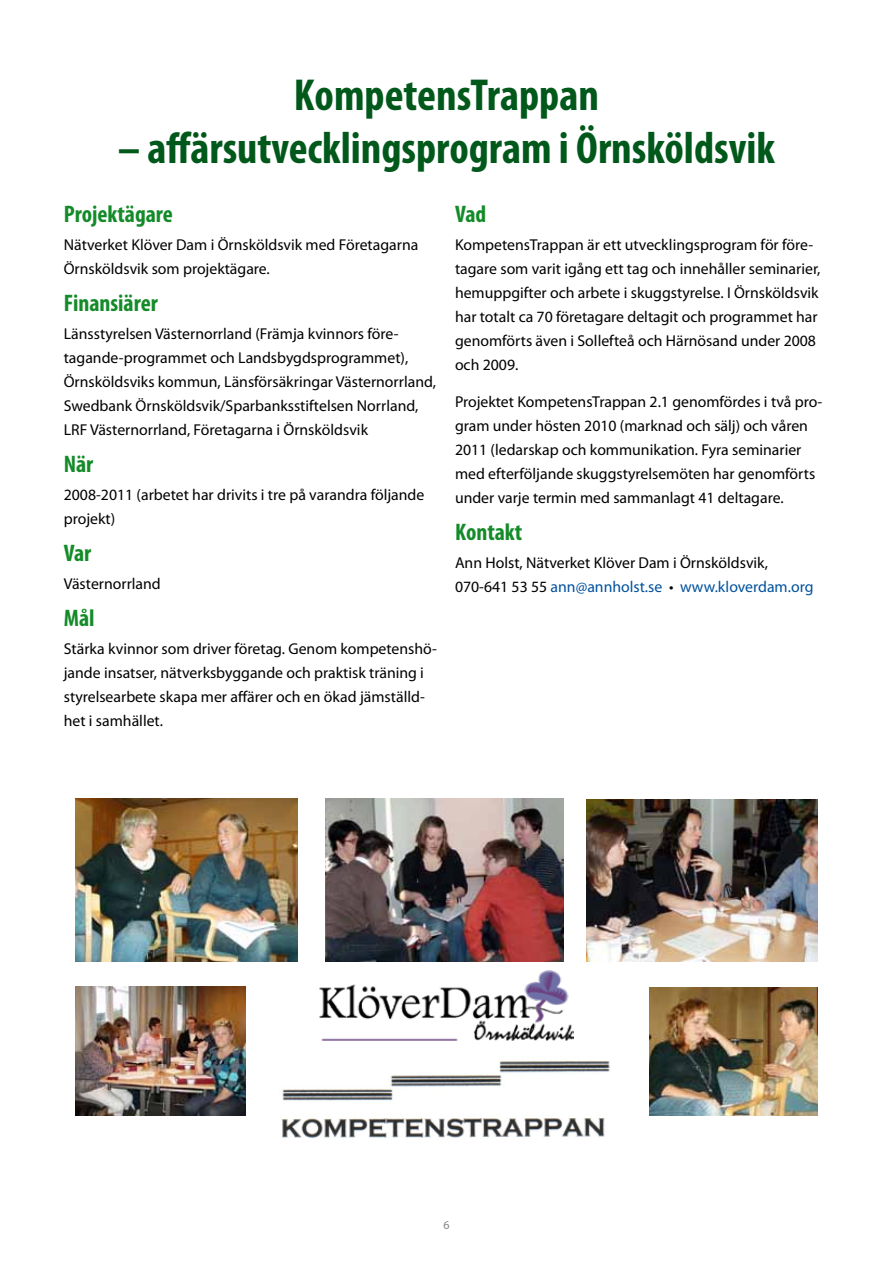
<style>
.page{position:relative;width:893px;height:1263px;background:#fff}
.page>*{position:absolute;margin:0;border:0;box-sizing:border-box;transform-origin:0 0}
.t1{font:700 condensed 45px "Myriad Pro";color:#00591b}
.t2{font:700 condensed 24px "Myriad Pro";color:#148b29}
.t3{font:15.75px/24px "Myriad Pro";color:#000}
.t4{font:12px "Myriad Pro";color:#87888a}
.s1{color:#00519d}
</style>
<div class="page">
<img style="left:75px;top:987px;width:171px;height:128px">
<img style="left:319px;top:971px;width:255px;height:70px">
<img style="left:281px;top:1060px;width:329px;height:78px">
<img style="left:75px;top:798px;width:223px;height:163px">
<img style="left:649px;top:987px;width:168px;height:129px">
<img style="left:587px;top:799px;width:230px;height:162px">
<img style="left:326px;top:798px;width:237px;height:163px">
<h1 class="t1" style="left:294px;top:71px;width:307px">KompetensTrappan</h1>
<h1 class="t1" style="left:118px;top:123px;width:659px">– affärsutvecklingsprogram i Örnsköldsvik</h1>
<h2 class="t2" style="left:64px;top:201px;width:111px">Projektägare</h2>
<p class="t3" style="left:64px;top:233px;width:356px">Nätverket Klöver Dam i Örnsköldsvik med Företagarna<br>Örnsköldsvik som projektägare.</p>
<h2 class="t2" style="left:64px;top:290px;width:96px">Finansiärer</h2>
<p class="t3" style="left:64px;top:322px;width:374px">Länsstyrelsen Västernorrland (Främja kvinnors före&shy;tagande-programmet och Landsbygdsprogrammet), Örnsköldsviks kommun, Länsförsäkringar Västernorrland, Swedbank Örnsköldsvik/Sparbanksstiftelsen Norrland, LRF Västernorrland, Företagarna i Örnsköldsvik</p>
<h2 class="t2" style="left:64px;top:451px;width:31px">När</h2>
<p class="t3" style="left:64px;top:483px;width:362px">2008-2011 (arbetet har drivits i tre på varandra följande projekt)</p>
<h2 class="t2" style="left:64px;top:540px;width:29px">Var</h2>
<p class="t3" style="left:64px;top:572px;width:99px">Västernorrland</p>
<h2 class="t2" style="left:64px;top:605px;width:32px">Mål</h2>
<p class="t3" style="left:64px;top:637px;width:375px">Stärka kvinnor som driver företag. Genom kompetenshö&shy;jande insatser, nätverksbyggande och praktisk träning i styrelsearbete skapa mer affärer och en ökad jämställd&shy;het i samhället.</p>
<h2 class="t2" style="left:455px;top:201px;width:33px">Vad</h2>
<p class="t3" style="left:455px;top:233px;width:367px">KompetensTrappan är ett utvecklingsprogram för före&shy;tagare som varit igång ett tag och innehåller seminarier, hemuppgifter och arbete i skuggstyrelse. I Örnsköldsvik har totalt ca 70 företagare deltagit och programmet har genomförts även i Sollefteå och Härnösand under 2008 och 2009.</p>
<p class="t3" style="left:455px;top:390px;width:369px">Projektet KompetensTrappan 2.1 genomfördes i två pro&shy;gram under hösten 2010 (marknad och sälj) och våren 2011 (ledarskap och kommunikation. Fyra seminarier med efterföljande skuggstyrelsemöten har genomförts under varje termin med sammanlagt 41 deltagare.</p>
<h2 class="t2" style="left:455px;top:519px;width:69px">Kontakt</h2>
<p class="t3" style="left:455px;top:551px;width:360px">Ann Holst, Nätverket Klöver Dam i Örnsköldsvik,<br>070-641 53 55 <span class="s1">ann@annholst.se</span> • <span class="s1">www.kloverdam.org</span></p>
<p class="t4" style="left:443px;top:1218px;width:8px">6</p>
</div>
